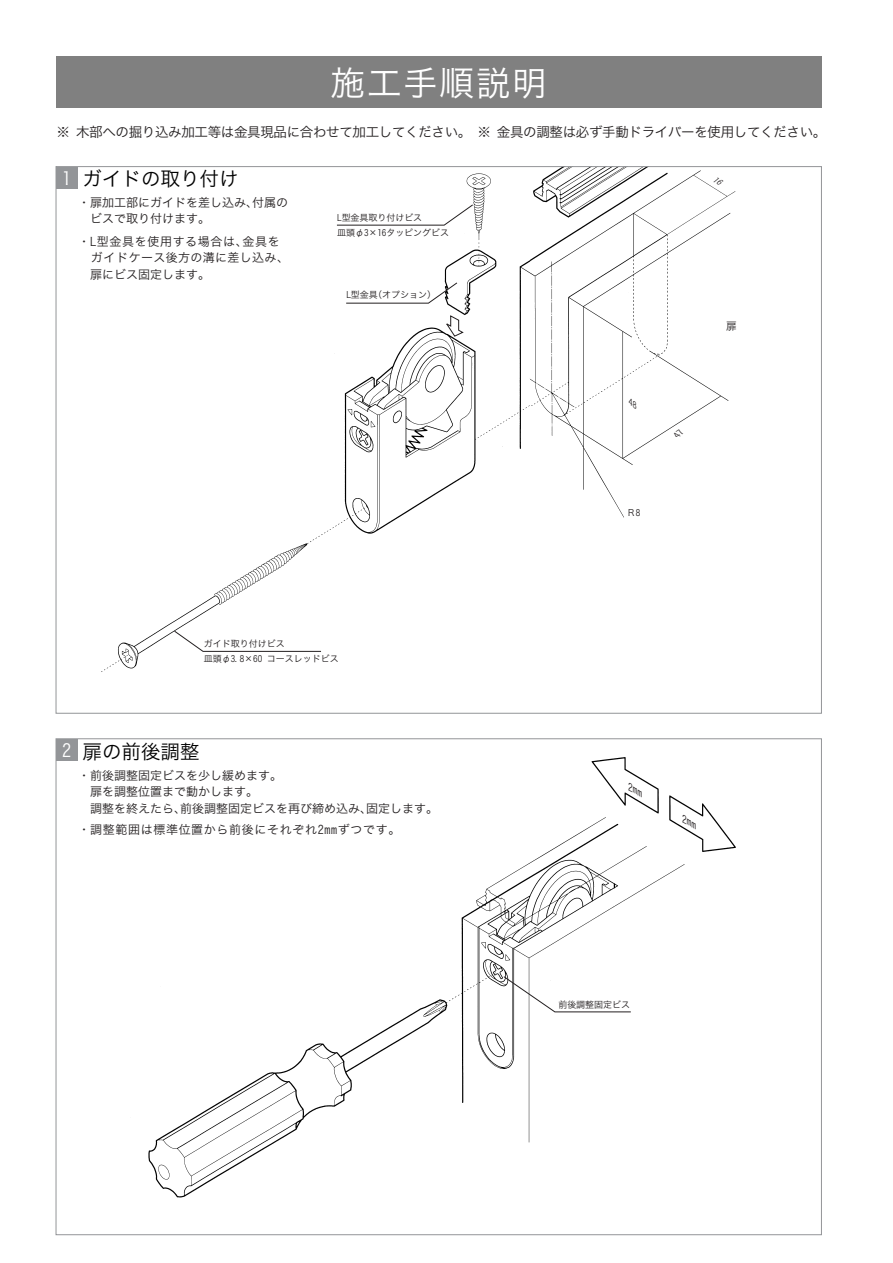
<style>
.page{position:relative;width:893px;height:1263px;background:#fff}
.page>*{position:absolute;margin:0;border:0;box-sizing:border-box;transform-origin:0 0}
.t1{font:34.5px "Hira Kaku Pro W3";letter-spacing:.05em;color:#fff}
.t2{font:19.5px "Hira Kaku Pro W3";color:#000}
.t3{font:18px "Hira Kaku Pro W3";color:#fff}
.t4{font:13.5px "Hira Kaku Pro W3";letter-spacing:-.025em;color:#231f20}
.t5{font:12px/16.5px "Hira Kaku Pro W3";color:#231f20}
.t6{font:12px/16.5px "Hira Kaku Pro W3";letter-spacing:.03em;color:#231f20}
.t7{font:12px "Hira Kaku Pro W3";letter-spacing:.055em;color:#231f20}
.t8{font:10.5px "Hira Kaku Pro W3";color:#231f20}
.t9{font:9px/15px "Hira Kaku Pro W3";letter-spacing:-.005em;color:#231f20}
</style>
<div class="page">
<img style="left:101px;top:168px;width:635px;height:504px">
<div style="left:56px;top:57px;width:765px;height:51px;background:#808080"></div>
<div style="left:56px;top:167px;width:22px;height:21px;background:#939598"></div>
<div style="left:56px;top:739px;width:22px;height:21px;background:#939598"></div>
<img style="left:126px;top:712px;width:644px;height:486px">
<svg style="left:336px;top:204px;width:137px;height:22px"></svg>
<svg style="left:174px;top:630px;width:147px;height:22px"></svg>
<svg style="left:346px;top:282px;width:112px;height:22px"></svg>
<svg style="left:503px;top:976px;width:128px;height:36px"></svg>
<svg style="left:445px;top:315px;width:19px;height:22px"></svg>
<svg style="left:629px;top:782px;width:13px;height:15px"></svg>
<svg style="left:683px;top:813px;width:13px;height:16px"></svg>
<svg style="left:672px;top:429px;width:13px;height:9px"></svg>
<svg style="left:629px;top:397px;width:7px;height:12px"></svg>
<svg style="left:713px;top:178px;width:11px;height:7px"></svg>
<h1 class="t1" style="left:331px;top:52px;width:217px">施工手順説明</h1>
<p class="t4" style="left:57px;top:119px;width:771px">※ 木部への掘り込み加工等は金具現品に合わせて加工してください。 ※ 金具の調整は必ず手動ドライバーを使用してください。</p>
<h3 class="t3" style="left:62px;top:162px;width:10px">1</h3>
<h2 class="t2" style="left:82px;top:161px;width:157px">ガイドの取り付け</h2>
<p class="t5" style="left:90px;top:193px;width:199px;text-indent:-12px">・扉加工部にガイドを差し込み、付属のビスで取り付けます。</p>
<p class="t6" style="left:90px;top:232px;width:200px;text-indent:-12px">・L型金具を使用する場合は、金具をガイドケース後方の溝に差し込み、扉にビス固定します。</p>
<p class="t9" style="left:337px;top:209px;width:113px">L型金具取り付けビス<br>皿頭φ3×16タッピングビス</p>
<p class="t9" style="left:346px;top:287px;width:91px">L型金具（オプション）</p>
<p class="t9" style="left:204px;top:635px;width:136px">ガイド取り付けビス<br>皿頭φ3.8×60 コースレッドビス</p>
<h3 class="t3" style="left:62px;top:734px;width:10px">2</h3>
<h2 class="t2" style="left:82px;top:734px;width:118px">扉の前後調整</h2>
<p class="t5" style="left:90px;top:766px;width:349px;text-indent:-12px">・前後調整固定ビスを少し緩めます。<br>扉を調整位置まで動かします。<br>調整を終えたら、前後調整固定ビスを再び締め込み、固定します。</p>
<p class="t7" style="left:78px;top:819px;width:324px">・調整範囲は標準位置から前後にそれぞれ2mmずつです。</p>
<p class="t9" style="left:627px;top:505px;width:15px">Ｒ8</p>
<p class="t8" style="left:726px;top:317px;width:12px">扉</p>
<p class="t9" style="left:558px;top:996px;width:73px">前後調整固定ビス</p>
</div>
